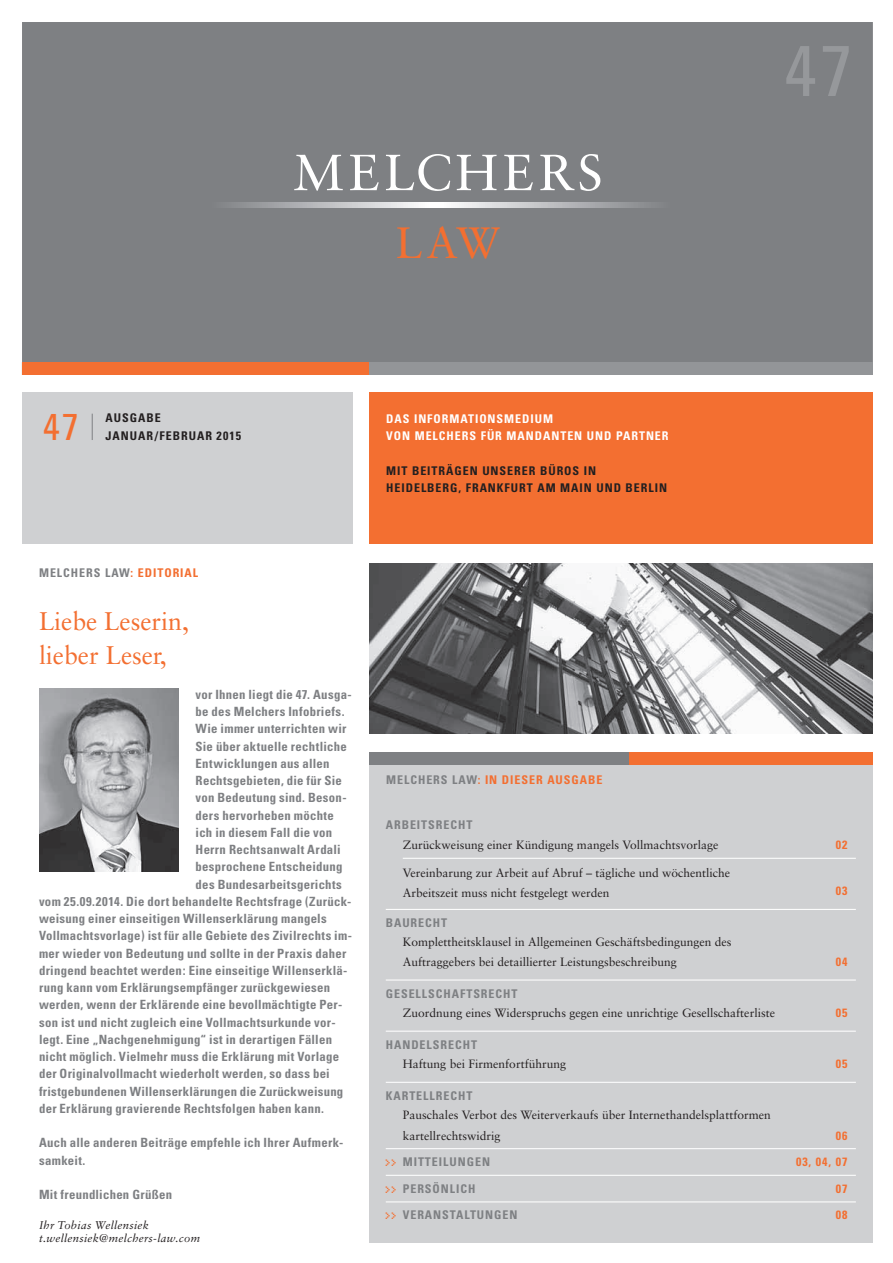
<style>
.page{position:relative;width:893px;height:1263px;background:#fff}
.page>*{position:absolute;margin:0;border:0;box-sizing:border-box;transform-origin:0 0}
.t1{font:condensed 72px "Univers";color:#96989b}
.t2{font:50.85px "Sabon";letter-spacing:.09em;color:#fff}
.t3{font:43.8px "Sabon";color:#f36f31}
.t4{font:condensed 37.5px "Univers";color:#f36f31}
.t5{font:25.5px/34.5px "Sabon";color:#f36f31}
.t6{font:700 condensed 12.75px/17.2px "Univers";letter-spacing:.025em;color:#7e8083}
.t7{font:12px/19.5px "Sabon";color:#231f20}
.t8{font:700 condensed 12px "Univers";letter-spacing:.08em;color:#7e8083}
.t9{font:700 condensed 12px/17.2px "Univers";letter-spacing:.08em;color:#231f20}
.t10{font:700 condensed 12px/17.2px "Univers";letter-spacing:.08em;color:#fff}
.t11{font:700 condensed 12px "Univers";letter-spacing:.08em;color:#f36f31}
.t12{font:italic 11.25px/12.8px "Sabon";letter-spacing:.02em;color:#231f20}
.s1{color:#f36f31}
.s2{color:#7e8083}
.s3{font-family:"Eboy EXT Alpha";font-weight:400;font-stretch:normal;font-size:10.5px;color:#f36f31}
</style>
<div class="page">
<div style="left:22px;top:22px;width:850px;height:340px;background:#7e8083"></div>
<div style="left:369px;top:392px;width:503px;height:152px;background:#f36f31"></div>
<div style="left:22px;top:392px;width:330px;height:152px;background:#cfd0d2"></div>
<svg style="left:209px;top:203px;width:477px;height:4px"></svg>
<svg style="left:92px;top:414px;width:1px;height:26px"></svg>
<div style="left:369px;top:752px;width:503px;height:490px;background:#cfd0d2"></div>
<hr style="left:403px;top:858px;width:452px;height:1px;background:#fff">
<hr style="left:386px;top:909px;width:469px;height:1px;background:#fff">
<hr style="left:386px;top:980px;width:469px;height:1px;background:#fff">
<hr style="left:386px;top:1031px;width:469px;height:1px;background:#fff">
<hr style="left:386px;top:1082px;width:469px;height:1px;background:#fff">
<hr style="left:386px;top:1148px;width:469px;height:1px;background:#fff">
<hr style="left:386px;top:1175px;width:469px;height:1px;background:#fff">
<hr style="left:386px;top:1201px;width:469px;height:1px;background:#fff">
<div style="left:22px;top:362px;width:347px;height:13px;background:#f36f31"></div>
<div style="left:369px;top:362px;width:503px;height:13px;background:#939598"></div>
<div style="left:369px;top:752px;width:260px;height:13px;background:#7e8083"></div>
<div style="left:629px;top:752px;width:243px;height:13px;background:#f36f31"></div>
<img style="left:369px;top:563px;width:503px;height:170px">
<img style="left:39px;top:689px;width:139px;height:182px">
<h2 class="t2" style="left:293px;top:142px;width:311px">MELCHERS</h2>
<h3 class="t3" style="left:396px;top:217px;width:106px">LAW</h3>
<h3 class="t4" style="left:43px;top:403px;width:37px">47</h3>
<p class="t9" style="left:106px;top:410px;width:137px">AUSGABE<br>JANUAR/FEBRUAR 2015</p>
<p class="t10" style="left:386px;top:410px;width:284px">DAS INFORMATIONSMEDIUM<br>VON MELCHERS FÜR MANDANTEN UND PARTNER</p>
<p class="t9" style="left:386px;top:462px;width:282px">MIT BEITRÄGEN UNSERER BÜROS IN<br>HEIDELBERG, FRANKFURT AM MAIN UND BERLIN</p>
<h1 class="t1" style="left:784px;top:25px;width:70px">47</h1>
<p class="t8" style="left:39px;top:566px;width:161px">MELCHERS LAW<span class="s1">: EDITORIAL</span></p>
<h3 class="t5" style="left:39px;top:603px;width:151px">Liebe Leserin, lieber Leser,</h3>
<p class="t6" style="left:195px;top:686px;width:158px">vor Ihnen liegt die 47. Ausga-</p>
<p class="t6" style="left:195px;top:703px;width:150px">be des Melchers Infobriefs.</p>
<p class="t6" style="left:195px;top:720px;width:152px">Wie immer unterrichten wir</p>
<p class="t6" style="left:195px;top:737px;width:153px">Sie über aktuelle rechtliche</p>
<p class="t6" style="left:195px;top:755px;width:135px">Entwicklungen aus allen</p>
<p class="t6" style="left:195px;top:772px;width:148px">Rechtsgebieten, die für Sie</p>
<p class="t6" style="left:195px;top:789px;width:152px">von Bedeutung sind. Beson-</p>
<p class="t6" style="left:195px;top:806px;width:140px">ders hervorheben möchte</p>
<p class="t6" style="left:195px;top:824px;width:138px">ich in diesem Fall die von</p>
<p class="t6" style="left:195px;top:841px;width:147px">Herrn Rechtsanwalt Ardali</p>
<p class="t6" style="left:195px;top:858px;width:148px">besprochene Entscheidung</p>
<p class="t6" style="left:195px;top:875px;width:148px">des Bundesarbeitsgerichts</p>
<p class="t6" style="left:39px;top:893px;width:314px">vom 25.09.2014. Die dort behandelte Rechtsfrage (Zurück-</p>
<p class="t6" style="left:39px;top:910px;width:289px">weisung einer einseitigen Willenserklärung mangels</p>
<p class="t6" style="left:39px;top:927px;width:314px">Vollmachtsvorlage) ist für alle Gebiete des Zivilrechts im-</p>
<p class="t6" style="left:39px;top:944px;width:309px">mer wieder von Bedeutung und sollte in der Praxis daher</p>
<p class="t6" style="left:39px;top:962px;width:310px">dringend beachtet werden: Eine einseitige Willenserklä-</p>
<p class="t6" style="left:39px;top:979px;width:293px">rung kann vom Erklärungsempfänger zurückgewiesen</p>
<p class="t6" style="left:39px;top:996px;width:305px">werden, wenn der Erklärende eine bevollmächtigte Per-</p>
<p class="t6" style="left:39px;top:1013px;width:298px">son ist und nicht zugleich eine Vollmachtsurkunde vor-</p>
<p class="t6" style="left:39px;top:1031px;width:294px">legt. Eine „Nachgenehmigung“ ist in derartigen Fällen</p>
<p class="t6" style="left:39px;top:1048px;width:302px">nicht möglich. Vielmehr muss die Erklärung mit Vorlage</p>
<p class="t6" style="left:39px;top:1065px;width:292px">der Originalvollmacht wiederholt werden, so dass bei</p>
<p class="t6" style="left:39px;top:1082px;width:306px">fristgebundenen Willenserklärungen die Zurückweisung</p>
<p class="t6" style="left:39px;top:1100px;width:286px">der Erklärung gravierende Rechtsfolgen haben kann.</p>
<p class="t6" style="left:39px;top:1134px;width:306px">Auch alle anderen Beiträge empfehle ich Ihrer Aufmerk&shy;samkeit.</p>
<p class="t6" style="left:39px;top:1186px;width:135px">Mit freundlichen Grüßen</p>
<p class="t12" style="left:39px;top:1219px;width:163px">Ihr Tobias Wellensiek t.wellensiek@melchers-law.com</p>
<p class="t11" style="left:386px;top:772px;width:218px"><span class="s2">MELCHERS LAW</span>: IN DIESER AUSGABE</p>
<p class="t8" style="left:386px;top:817px;width:88px">ARBEITSRECHT</p>
<p class="t7" style="left:403px;top:835px;width:317px">Zurückweisung einer Kündigung mangels Vollmachtsvorlage</p>
<p class="t11" style="left:835px;top:837px;width:13px">02</p>
<p class="t7" style="left:403px;top:863px;width:329px">Vereinbarung zur Arbeit auf Abruf – tägliche und wöchentliche<br>Arbeitszeit muss nicht festgelegt werden</p>
<p class="t11" style="left:835px;top:884px;width:13px">03</p>
<p class="t8" style="left:386px;top:915px;width:63px">BAURECHT</p>
<p class="t7" style="left:403px;top:932px;width:330px">Komplettheitsklausel in Allgemeinen Geschäftsbedingungen des<br>Auftraggebers bei detaillierter Leistungsbeschreibung</p>
<p class="t11" style="left:835px;top:954px;width:13px">04</p>
<p class="t8" style="left:386px;top:986px;width:133px">GESELLSCHAFTSRECHT</p>
<p class="t7" style="left:403px;top:1003px;width:374px">Zuordnung eines Widerspruchs gegen eine unrichtige Gesellschafterliste</p>
<p class="t11" style="left:835px;top:1005px;width:13px">05</p>
<p class="t8" style="left:386px;top:1037px;width:93px">HANDELSRECHT</p>
<p class="t7" style="left:403px;top:1054px;width:165px">Haftung bei Firmenfortführung</p>
<p class="t11" style="left:835px;top:1057px;width:13px">05</p>
<p class="t8" style="left:386px;top:1088px;width:88px">KARTELLRECHT</p>
<p class="t7" style="left:403px;top:1105px;width:369px;line-height:20.2px">Pauschales Verbot des Weiterverkaufs über Internethandelsplattformen kartellrechtswidrig</p>
<p class="t11" style="left:835px;top:1128px;width:13px">06</p>
<p class="t8" style="left:386px;top:1155px;width:106px"><span class="s3">&gt;&gt;</span> MITTEILUNGEN</p>
<p class="t11" style="left:796px;top:1155px;width:53px">03, 04, 07</p>
<p class="t8" style="left:386px;top:1181px;width:91px"><span class="s3">&gt;&gt;</span> PERSÖNLICH</p>
<p class="t11" style="left:835px;top:1181px;width:13px">07</p>
<p class="t8" style="left:386px;top:1208px;width:133px"><span class="s3">&gt;&gt;</span> VERANSTALTUNGEN</p>
<p class="t11" style="left:835px;top:1208px;width:13px">08</p>
</div>
